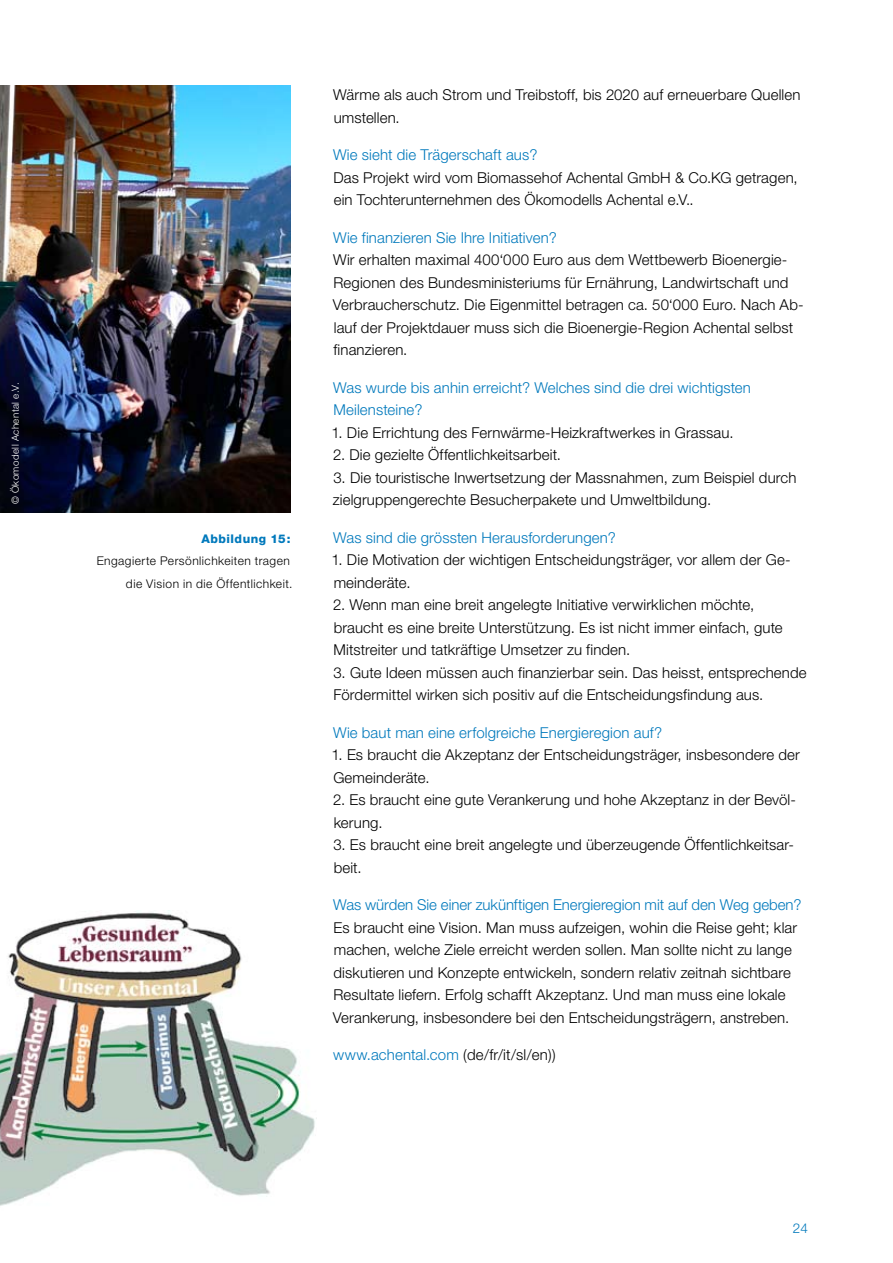
<style>
.page{position:relative;width:893px;height:1263px;background:#fff}
.page>*{position:absolute;margin:0;border:0;box-sizing:border-box;transform-origin:0 0}
.t1{font:300 15px/22.5px "Helvetica Neue CE";letter-spacing:.01em;color:#000}
.t2{font:300 15px/22.5px "Helvetica Neue CE";letter-spacing:.005em;color:#0079bc}
.t3{font:300 13.5px "Helvetica Neue CE";color:#0079bc}
.t4{font:300 12px/22.5px "Helvetica Neue CE";letter-spacing:.04em;color:#000;text-align:right}
.t5{font:800 12px "Helvetica Neue CE";color:#0079bc}
.t6{font:300 9.75px "Helvetica Neue CE";letter-spacing:.045em;color:#fff}
.s1{color:#0079bc}
</style>
<div class="page">
<img style="left:0;top:85px;width:291px;height:428px">
<img style="left:0;top:912px;width:317px;height:294px">
<p class="t6" style="left:9px;top:504px;width:123px;rotate:-90deg">© Ökomodell Achental e.V.</p>
<p class="t5" style="left:201px;top:531px;width:91px">Abbildung 15:</p>
<p class="t4" style="left:97px;top:549px;width:197px">Engagierte Persönlichkeiten tragen die Vision in die Öffentlichkeit.</p>
<p class="t1" style="left:333px;top:83px;width:469px">Wärme als auch Strom und Treibstoff, bis 2020 auf erneuerbare Quellen umstellen.</p>
<p class="t2" style="left:333px;top:143px;width:206px">Wie sieht die Trägerschaft aus?</p>
<p class="t1" style="left:333px;top:166px;width:466px">Das Projekt wird vom Biomassehof Achental GmbH &amp; Co.KG getragen, ein Tochterunternehmen des Ökomodells Achental e.V..</p>
<p class="t2" style="left:333px;top:226px;width:225px">Wie finanzieren Sie Ihre Initiativen?</p>
<p class="t1" style="left:333px;top:248px;width:472px">Wir erhalten maximal 400‘000 Euro aus dem Wettbewerb Bioenergie-Regionen des Bundesministeriums für Ernährung, Landwirtschaft und Verbraucherschutz. Die Eigenmittel betragen ca. 50‘000 Euro. Nach Ab&shy;lauf der Projektdauer muss sich die Bioenergie-Region Achental selbst finanzieren.</p>
<p class="t2" style="left:333px;top:376px;width:419px">Was wurde bis anhin erreicht? Welches sind die drei wichtigsten<br>Meilensteine?</p>
<p class="t1" style="left:331px;top:421px;width:404px">1. Die Errichtung des Fernwärme-Heizkraftwerkes in Grassau.</p>
<p class="t1" style="left:333px;top:443px;width:229px">2. Die gezielte Öffentlichkeitsarbeit.</p>
<p class="t1" style="left:333px;top:466px;width:465px">3. Die touristische Inwertsetzung der Massnahmen, zum Beispiel durch zielgruppengerechte Besucherpakete und U mweltbildung.</p>
<p class="t2" style="left:333px;top:526px;width:284px">Was sind die grössten Herausforderungen?</p>
<p class="t1" style="left:331px;top:548px;width:461px">1. Die Motivation der wichtigen Entscheidungsträger, vor allem der Ge&shy;meinderäte.</p>
<p class="t1" style="left:333px;top:593px;width:451px">2. Wenn man eine breit angelegte Initiative verwirklichen möchte, braucht es eine breite U nterstützung. Es ist nicht immer einfach, gute<br>Mitstreiter und tatkräftige U msetzer zu finden.</p>
<p class="t1" style="left:333px;top:661px;width:475px">3. Gute Ideen müssen auch finanzierbar sein. Das heisst, entsprechende<br>Fördermittel wirken sich positiv auf die Entscheidungsfindung aus.</p>
<p class="t2" style="left:333px;top:721px;width:330px">Wie baut man eine erfolgreiche Energieregion auf?</p>
<p class="t1" style="left:331px;top:743px;width:470px">1. Es braucht die Akzeptanz der Entscheidungsträger, insbesondere der<br>Gemeinderäte.</p>
<p class="t1" style="left:333px;top:788px;width:464px">2. Es braucht eine gute Verankerung und hohe Akzeptanz in der Bevöl&shy;kerung.</p>
<p class="t1" style="left:333px;top:833px;width:462px">3. Es braucht eine breit angelegte und überzeugende Öffentlichkeitsar&shy;beit.</p>
<p class="t2" style="left:333px;top:893px;width:470px">Was würden Sie einer zukünftigen Energieregion mit auf den Weg geben?</p>
<p class="t1" style="left:333px;top:916px;width:466px">Es braucht eine Vision. Man muss aufzeigen, wohin die Reise geht; klar machen, welche Ziele erreicht werden sollen. Man sollte nicht zu lange diskutieren und Konzepte entwickeln, sondern relativ zeitnah sichtbare Resultate liefern. Erfolg schafft Akzeptanz. U nd man muss eine lokale Verankerung, insbesondere bei den Entscheidungsträgern, anstreben.</p>
<p class="t1" style="left:333px;top:1043px;width:224px"><span class="s1">www.achental.com</span> (de/fr/it/sl/en))</p>
<p class="t3" style="left:793px;top:1220px;width:17px">24</p>
</div>
